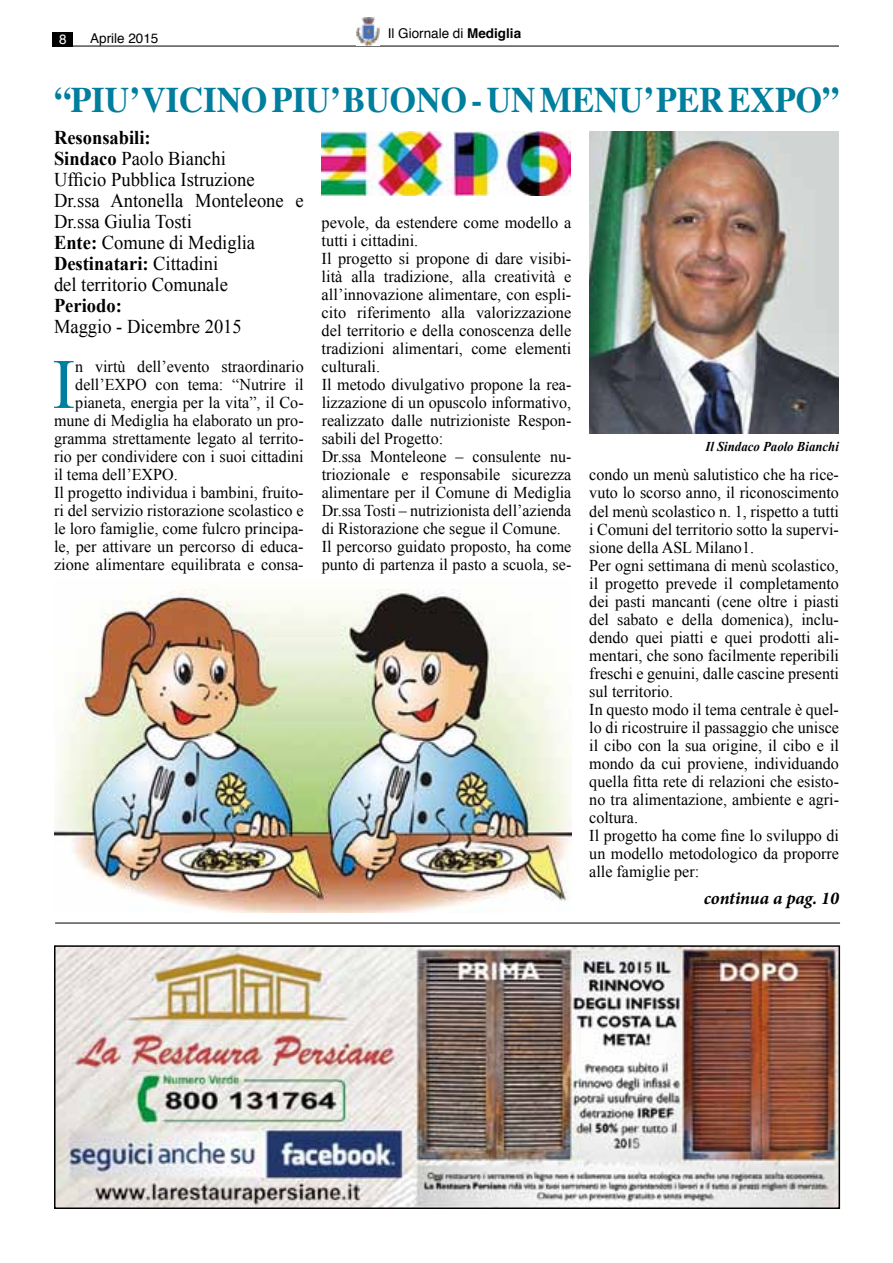
<style>
.page{position:relative;width:893px;height:1263px;background:#fff}
.page>*{position:absolute;margin:0;border:0;box-sizing:border-box;transform-origin:0 0}
.t1{font:70.8px "Times New Roman";color:#007e9d}
.t2{font:700 36px "Times";color:#007e9d;scale:.94 1}
.t3{font:19.5px/21px "Times New Roman";color:#000;scale:.95 1}
.t4{font:700 19.5px "Times New Roman";color:#000;scale:.95 1}
.t5{font:italic 700 18px "Minion Pro";letter-spacing:-.005em;color:#000}
.t6{font:16.5px/18px "Times New Roman";color:#000}
.t7{font:13.5px "Helvetica";color:#000}
.t8{font:italic 700 13.5px "Times New Roman";color:#000;scale:.95 1}
.t9{font:13.5px "Helvetica";color:#fff}
.s1{font-weight:700}
</style>
<div class="page">
<div style="left:53px;top:32px;width:20px;height:14px;background:#000"></div>
<hr style="left:53px;top:46px;width:786px;height:1px;background:#000">
<img style="left:356px;top:17px;width:24px;height:29px">
<img style="left:57px;top:948px;width:780px;height:258px">
<div style="left:54px;top:945px;width:786px;height:264px;border:2px solid #000"></div>
<hr style="left:55px;top:923px;width:785px;height:1px;background:#000">
<img style="left:54px;top:589px;width:517px;height:324px">
<img style="left:321px;top:131px;width:250px;height:65px">
<img style="left:589px;top:131px;width:250px;height:302px">
<p class="t9" style="left:59px;top:29px;width:9px">8</p>
<p class="t7" style="left:90px;top:28px;width:70px">Aprile 2015</p>
<p class="t7" style="left:388px;top:23px;width:135px">Il Giornale di <span class="s1">Mediglia</span></p>
<h2 class="t2" style="left:54px;top:65px;width:183px">“PIU ’ VICINO</h2>
<h2 class="t2" style="left:272px;top:65px;width:128px">PIU ’ BUONO</h2>
<h2 class="t2" style="left:471px;top:65px;width:102px">- UN MENU</h2>
<h2 class="t2" style="left:643px;top:65px;width:210px">’ PER EXPO”</h2>
<p class="t3" style="left:54px;top:127px;width:264px"><span class="s1">Resonsabili:<br>Sindaco</span> Paolo Bianchi<br>Ufficio Pubblica Istruzione<br>Dr.ssa Antonella Monteleone e<br>Dr.ssa Giulia Tosti<br><span class="s1">Ente:</span> Comune di Mediglia<br><span class="s1">Destinatari:</span> Cittadini<br>del territorio Comunale</p>
<p class="t4" style="left:54px;top:292px;width:73px">Periodo:</p>
<p class="t3" style="left:54px;top:316px;width:199px">Maggio - Dicembre 2015</p>
<h1 class="t1" style="left:52px;top:337px;width:25px">I</h1>
<p class="t6" style="left:75px;top:357px;width:230px">n virtù dell’evento straordinario</p>
<p class="t6" style="left:322px;top:214px;width:251px">pevole, da estendere come modello a tutti i cittadini.<br>Il progetto si propone di dare visibi&shy;lità alla tradizione, alla creatività e all’innovazione alimentare, con espli&shy;cito riferimento alla valorizzazione del territorio e della conoscenza delle tradizioni alimentari, come elementi culturali.<br>Il metodo divulgativo propone la rea&shy;lizzazione di un opuscolo informativo, realizzato dalle nutrizioniste Respon&shy;sabili del Progetto:<br>Dr.ssa Monteleone – consulente nu&shy;triozionale e responsabile sicurezza alimentare per il Comune di Mediglia Dr.ssa Tosti – nutrizionista dell’azienda di Ristorazione che segue il Comune.<br>Il percorso guidato proposto, ha come punto di partenza il pasto a scuola, se-</p>
<p class="t6" style="left:75px;top:375px;width:230px">dell’EXPO con tema: “Nutrire il</p>
<p class="t6" style="left:75px;top:393px;width:230px">pianeta, energia per la vita”, il Co-</p>
<p class="t6" style="left:54px;top:411px;width:251px">mune di Mediglia ha elaborato un pro-</p>
<p class="t6" style="left:54px;top:429px;width:251px">gramma strettamente legato al territo-</p>
<p class="t6" style="left:54px;top:447px;width:251px">rio per condividere con i suoi cittadini</p>
<p class="t6" style="left:54px;top:465px;width:125px">il tema dell’EXPO.</p>
<p class="t6" style="left:54px;top:483px;width:251px">Il progetto individua i bambini, fruito-</p>
<p class="t6" style="left:54px;top:501px;width:251px">ri del servizio ristorazione scolastico e</p>
<p class="t6" style="left:54px;top:519px;width:251px">le loro famiglie, come fulcro principa-</p>
<p class="t6" style="left:54px;top:537px;width:251px">le, per attivare un percorso di educa-</p>
<p class="t6" style="left:54px;top:555px;width:251px">zione alimentare equilibrata e consa-</p>
<p class="t8" style="left:705px;top:437px;width:142px">Il Sindaco Paolo Bianchi</p>
<p class="t6" style="left:589px;top:466px;width:251px">condo un menù salutistico che ha rice&shy;vuto lo scorso anno, il riconoscimento del menù scolastico n. 1, rispetto a tutti i Comuni del territorio sotto la supervi&shy;sione della ASL Milano1.<br>Per ogni settimana di menù scolastico, il progetto prevede il completamento dei pasti mancanti (cene oltre i piasti del sabato e della domenica), inclu&shy;dendo quei piatti e quei prodotti ali&shy;mentari, che sono facilmente reperibili freschi e genuini, dalle cascine presenti sul territorio.<br>In questo modo il tema centrale è quel&shy;lo di ricostruire il passaggio che unisce il cibo con la sua origine, il cibo e il mondo da cui proviene, individuando quella fitta rete di relazioni che esisto&shy;no tra alimentazione, ambiente e agri&shy;coltura.<br>Il progetto ha come fine lo sviluppo di un modello metodologico da proporre alle famiglie per:</p>
<p class="t5" style="left:704px;top:885px;width:137px">continua a pag. 10</p>
</div>
